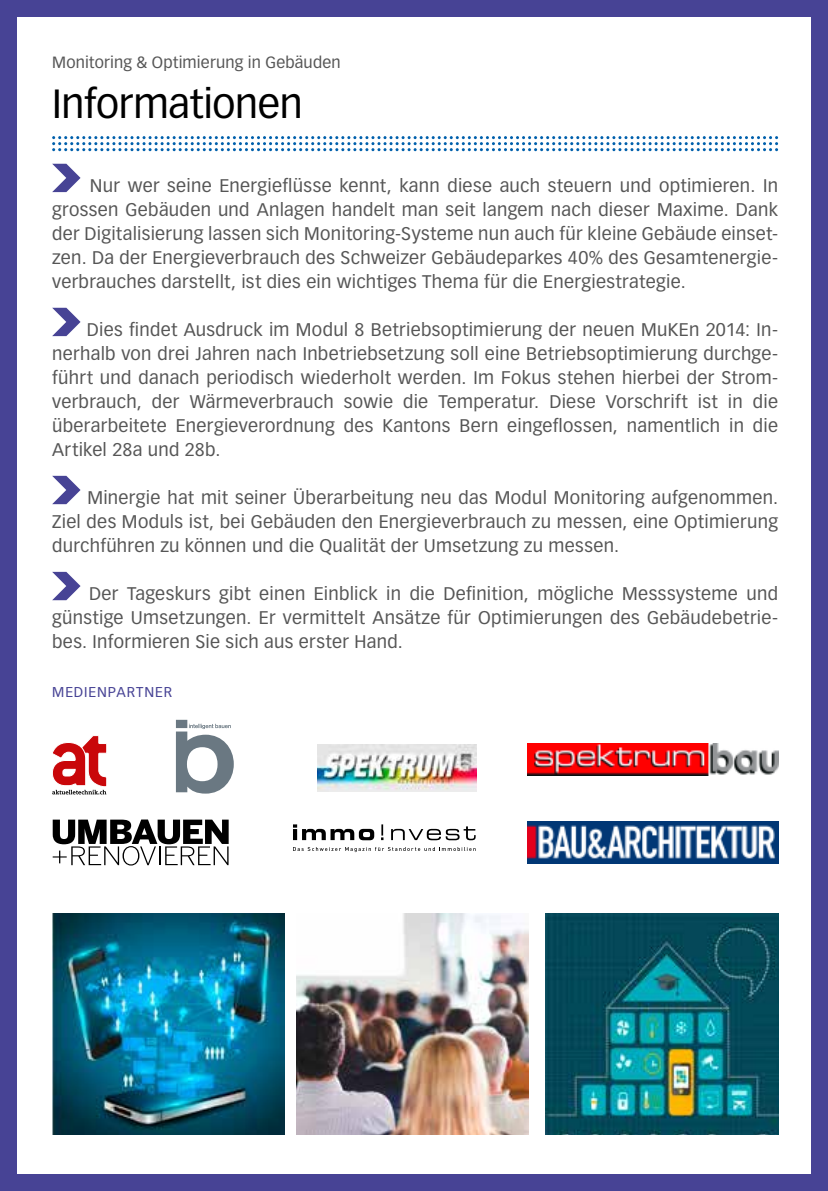
<style>
.page{position:relative;width:828px;height:1191px;background:#474395}
.page>*{position:absolute;margin:0;border:0;box-sizing:border-box;transform-origin:0 0}
.t1{font:40px "Vectora LT Std";letter-spacing:-.01em;color:#000}
.t2{font:18px/24px "Vectora LT Std";letter-spacing:.015em;color:#565656;text-align:justify}
.t3{font:16px "Vectora LT Std";letter-spacing:.01em;color:#565656}
.t4{font:14px "Vectora LT Std";letter-spacing:.07em;color:#474395}
</style>
<div class="page">
<div style="left:17px;top:17px;width:794px;height:1157px;background:#fff"></div>
<svg style="left:52px;top:735px;width:55px;height:59px"></svg>
<img style="left:527px;top:743px;width:251px;height:32px">
<svg style="left:53px;top:819px;width:176px;height:46px"></svg>
<svg style="left:176px;top:720px;width:58px;height:73px"></svg>
<img style="left:527px;top:821px;width:251px;height:43px">
<svg style="left:293px;top:824px;width:81px;height:16px"></svg>
<svg style="left:381px;top:824px;width:2px;height:16px"></svg>
<svg style="left:391px;top:826px;width:84px;height:14px"></svg>
<svg style="left:293px;top:847px;width:182px;height:5px"></svg>
<img style="left:317px;top:744px;width:159px;height:47px">
<img style="left:52px;top:913px;width:233px;height:221px">
<img style="left:545px;top:913px;width:233px;height:221px">
<img style="left:296px;top:913px;width:232px;height:221px">
<svg style="left:52px;top:164px;width:29px;height:28px"></svg>
<svg style="left:52px;top:308px;width:29px;height:28px"></svg>
<svg style="left:52px;top:476px;width:29px;height:28px"></svg>
<svg style="left:52px;top:572px;width:29px;height:28px"></svg>
<svg style="left:52px;top:136px;width:726px;height:15px"></svg>
<p class="t3" style="left:52px;top:53px;width:290px">Monitoring &amp; Optimierung in Gebäuden</p>
<h1 class="t1" style="left:52px;top:80px;width:252px">Informationen</h1>
<p class="t2" style="left:52px;top:174px;width:727px;text-indent:38px">Nur wer seine Energieflüsse kennt, kann diese auch steuern und optimieren. In grossen Gebäuden und Anlagen handelt man seit langem nach dieser Maxime. Dank der Digitalisierung lassen sich Monitoring-Systeme nun auch für kleine Gebäude einset&shy;zen. Da der Energieverbrauch des Schweizer Gebäudeparkes 40% des Gesamtenergie&shy;verbrauches darstellt, ist dies ein wichtiges Thema für die Energiestrategie.</p>
<p class="t2" style="left:52px;top:318px;width:727px;text-indent:35px">Dies findet Ausdruck im Modul 8 Betriebsoptimierung der neuen MuKEn 2014: In&shy;nerhalb von drei Jahren nach Inbetriebsetzung soll eine Betriebsoptimierung durchge&shy;führt und danach periodisch wiederholt werden. Im Fokus stehen hierbei der Strom&shy;verbrauch, der Wärmeverbrauch sowie die Temperatur. Diese Vorschrift ist in die überarbeitete Energieverordnung des Kantons Bern eingeflossen, namentlich in die Artikel 28a und 28b.</p>
<p class="t2" style="left:52px;top:486px;width:727px;text-indent:35px">Minergie hat mit seiner Überarbeitung neu das Modul Monitoring aufgenommen.<br>Ziel des Moduls ist, bei Gebäuden den Energieverbrauch zu messen, eine Optimierung durchführen zu können und die Qualität der Umsetzung zu messen.</p>
<p class="t2" style="left:52px;top:582px;width:727px;text-indent:37px">Der Tageskurs gibt einen Einblick in die Definition, mögliche Messsysteme und günstige Umsetzungen. Er vermittelt Ansätze für Optimierungen des Gebäudebetrie&shy;bes. Informieren Sie sich aus erster Hand.</p>
<p class="t4" style="left:52px;top:684px;width:121px">MEDIENPARTNER</p>
</div>
